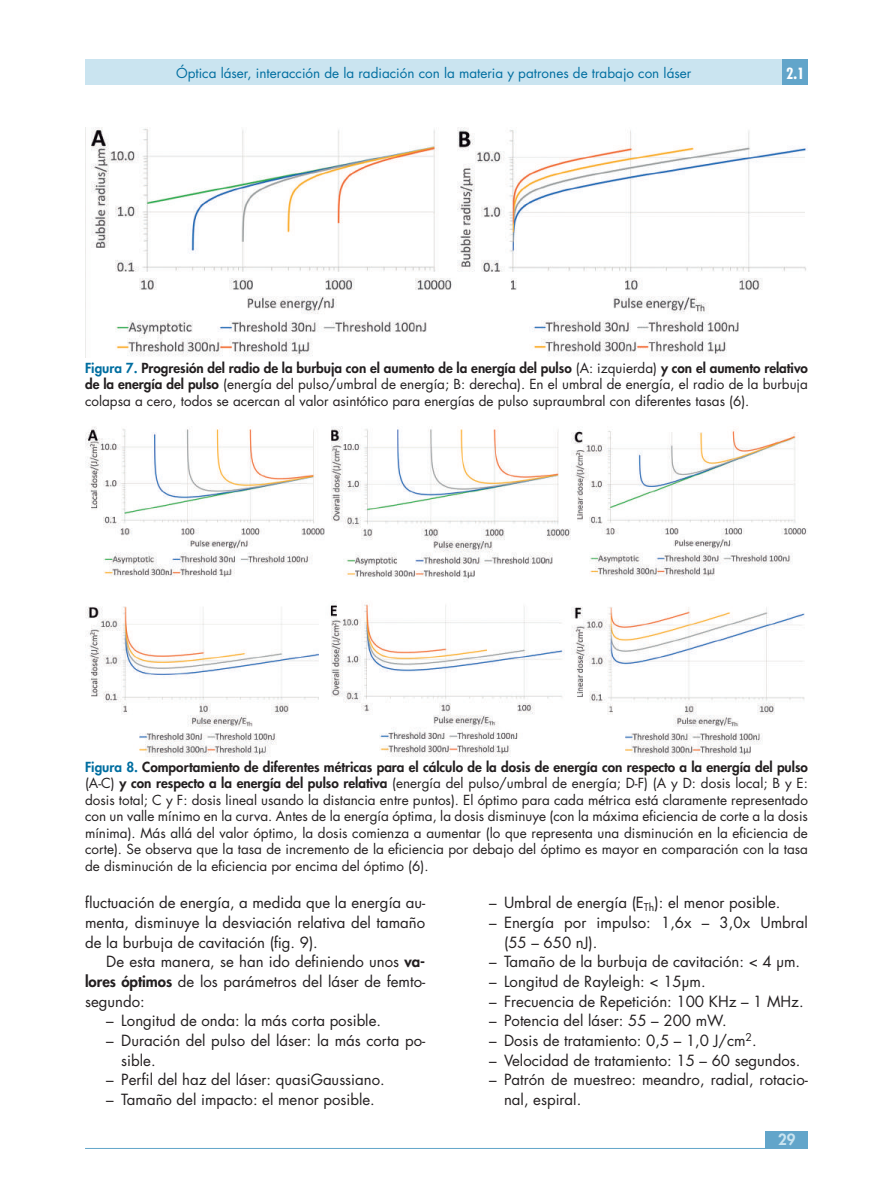
<style>
.page{position:relative;width:893px;height:1191px;background:#fff}
.page>*{position:absolute;margin:0;border:0;box-sizing:border-box;transform-origin:0 0}
.t1{font:15px/19.6px "Futura Std";color:#231f20}
.t2{font:700 condensed 15px "Futura Std";color:#fff}
.t3{font:800 15px "Futura Std";color:#cae4f0}
.t4{font:13.5px/16.5px "Futura Std";color:#231f20;text-align:justify}
.t5{font:13.5px "Futura Std";color:#006ea0}
.s1{font-weight:800;color:#006ea0}
.s2{font-weight:800}
</style>
<div class="page">
<div style="left:765px;top:1131px;width:43px;height:17px;background:#62a5ca"></div>
<div style="left:85px;top:60px;width:723px;height:25px;background:#cae4f0"></div>
<div style="left:782px;top:60px;width:26px;height:25px;background:#62a5ca"></div>
<hr style="left:85px;top:1148px;width:723px;height:1px;background:#62a5ca">
<img style="left:85px;top:128px;width:723px;height:229px">
<img style="left:85px;top:426px;width:722px;height:330px">
<p class="t5" style="left:176px;top:64px;width:517px">Óptica láser, interacción de la radiación con la materia y patrones de trabajo con láser</p>
<p class="t2" style="left:786px;top:64px;width:20px">2.1</p>
<p class="t4" style="left:85px;top:360px;width:724px"><span class="s1">Figura 7.</span> <span class="s2">Progresión del radio de la burbuja con el aumento de la energía del pulso</span> (A: izquierda) <span class="s2">y con el aumento relativo de la energía del pulso</span> (energía del pulso/umbral de energía; B: derecha). En el umbral de energía, el radio de la burbuja colapsa a cero, todos se acercan al valor asintótico para energías de pulso supraumbral con diferentes tasas (6).</p>
<p class="t4" style="left:85px;top:759px;width:724px"><span class="s1">Figura 8.</span> <span class="s2">Comportamiento de diferentes métricas para el cálculo de la dosis de energía con respecto a la energía del pulso </span>(A-C) <span class="s2">y con respecto a la energía del pulso relativa</span> (energía del pulso/umbral de energía; D-F) (A y D: dosis local; B y E: dosis total; C y F: dosis lineal usando la distancia entre puntos). El óptimo para cada métrica está claramente representado con un valle mínimo en la curva. Antes de la energía óptima, la dosis disminuye (con la máxima eficiencia de corte a la dosis mínima). Más allá del valor óptimo, la dosis comienza a aumentar (lo que representa una disminución en la eficiencia de corte). Se observa que la tasa de incremento de la eficiencia por debajo del óptimo es mayor en comparación con la tasa de disminución de la eficiencia por encima del óptimo (6).</p>
<p class="t1" style="left:85px;top:893px;width:342px;text-align:justify">fluctuación de energía, a medida que la energía au&shy;menta, disminuye la desviación relativa del tamaño de la burbuja de cavitación (fig. 9).</p>
<p class="t1" style="left:85px;top:952px;width:342px;text-align:justify;text-indent:21px">De esta manera, se han ido definiendo unos <span class="s2">va&shy;lores óptimos</span> de los parámetros del láser de femto&shy;segundo:</p>
<p class="t1" style="left:106px;top:1011px;width:276px">– Longitud de onda: la más corta posible.</p>
<p class="t1" style="left:121px;top:1030px;width:305px;text-indent:-15px">– Duración del pulso del láser: la más corta po&shy;sible.</p>
<p class="t1" style="left:106px;top:1070px;width:280px">– Perfil del haz del láser: quasiGaussiano.</p>
<p class="t1" style="left:106px;top:1089px;width:270px">– Tamaño del impacto: el menor posible.</p>
<p class="t1" style="left:489px;top:893px;width:293px">– Umbral de energía (E<sub>Th</sub>): el menor posible.</p>
<p class="t1" style="left:504px;top:912px;width:305px;text-indent:-15px">– Energía por impulso: 1,6x – 3,0x Umbral (55 – 650 nJ).</p>
<p class="t1" style="left:489px;top:952px;width:313px">– Tamaño de la burbuja de cavitación: &lt; 4 µm.</p>
<p class="t1" style="left:489px;top:971px;width:218px">– Longitud de Rayleigh: &lt; 15µm.</p>
<p class="t1" style="left:489px;top:991px;width:316px">– Frecuencia de Repetición: 100 KHz – 1 MHz.</p>
<p class="t1" style="left:489px;top:1011px;width:239px">– Potencia del láser: 55 – 200 mW.</p>
<p class="t1" style="left:489px;top:1030px;width:269px">– Dosis de tratamiento: 0,5 – 1,0 J/cm<sup>2</sup>.</p>
<p class="t1" style="left:489px;top:1050px;width:313px">– Velocidad de tratamiento: 15 – 60 segundos.</p>
<p class="t1" style="left:504px;top:1070px;width:305px;text-indent:-15px">– Patrón de muestreo: meandro, radial, rotacio&shy;nal, espiral.</p>
<p class="t3" style="left:778px;top:1129px;width:19px">29</p>
</div>
